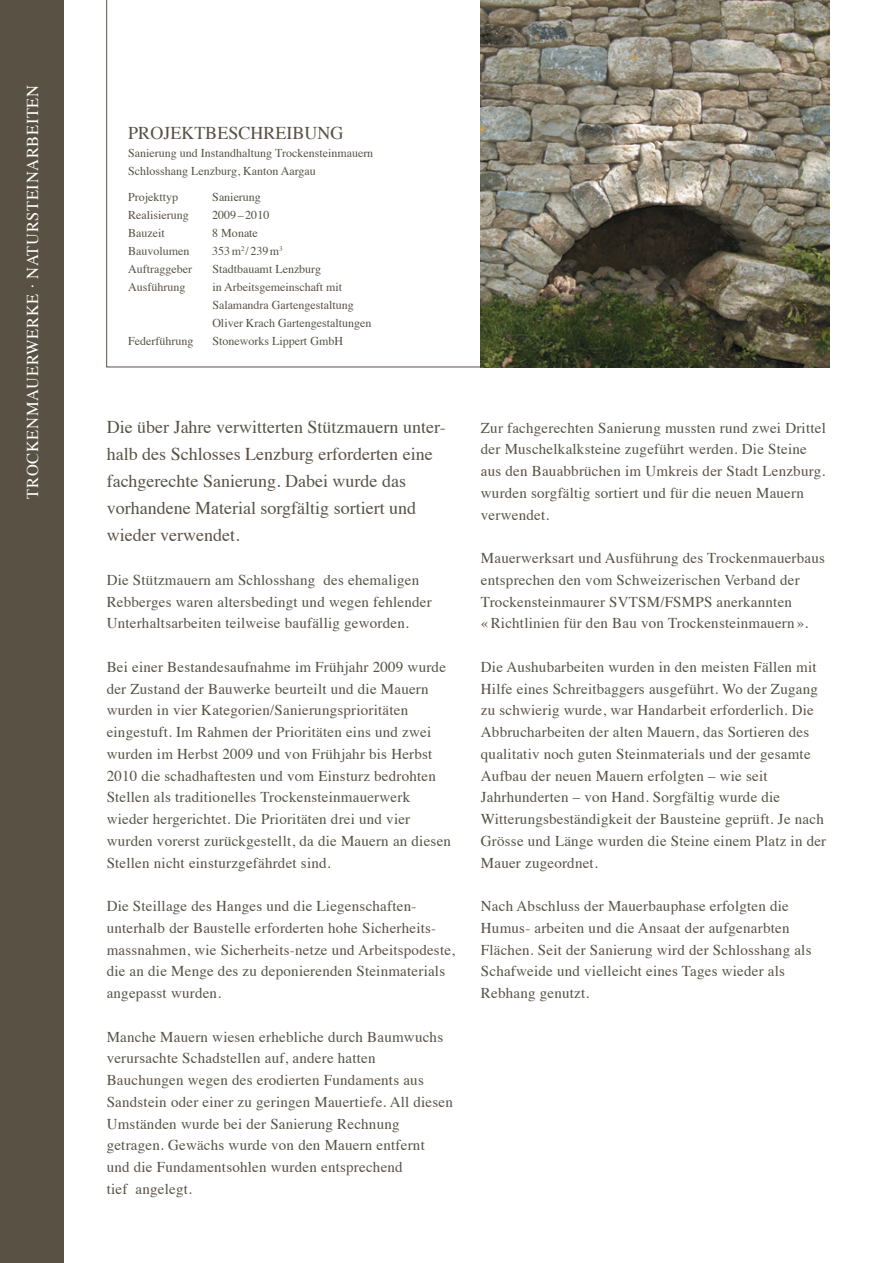
<style>
.page{position:relative;width:893px;height:1263px;background:#fff}
.page>*{position:absolute;margin:0;border:0;box-sizing:border-box;transform-origin:0 0}
.t1{font:18px/27px "Times";color:#585144}
.t2{font:16.5px "Times";letter-spacing:.035em;color:#fff}
.t3{font:15px/21.8px "Times";letter-spacing:.015em;color:#585144}
.t4{font:12px/18px "Times";color:#585144}
</style>
<div class="page">
<svg style="left:106px;top:0;width:374px;height:367px"></svg>
<img style="left:480px;top:0;width:350px;height:367px">
<div style="left:0;top:0;width:64px;height:1263px;background:#585144"></div>
<p class="t2" style="left:17px;top:499px;width:415px;rotate:-90deg">TROCKENMAUERWERKE · NATURSTEINARBEITEN</p>
<p class="t1" style="left:128px;top:118px;width:217px">PROJEKTBESCHREIBUNG</p>
<p class="t4" style="left:128px;top:143px;width:246px">Sanierung und Instandhaltung Trockensteinmauern<br>Schlosshang Lenzburg, Kanton Aargau</p>
<p class="t4" style="left:128px;top:187px;width:52px">Projekttyp</p>
<p class="t4" style="left:212px;top:187px;width:50px">Sanierung</p>
<p class="t4" style="left:128px;top:205px;width:62px">Realisierung</p>
<p class="t4" style="left:212px;top:205px;width:58px">2009–2010</p>
<p class="t4" style="left:128px;top:223px;width:38px">Bauzeit</p>
<p class="t4" style="left:212px;top:223px;width:47px">8 Monate</p>
<p class="t4" style="left:128px;top:241px;width:63px">Bauvolumen</p>
<p class="t4" style="left:212px;top:241px;width:72px">353m<sup>2</sup>/239m<sup>3</sup></p>
<p class="t4" style="left:128px;top:259px;width:65px">Auftraggeber</p>
<p class="t4" style="left:212px;top:259px;width:110px">Stadtbauamt Lenzburg</p>
<p class="t4" style="left:128px;top:277px;width:59px">Ausführung</p>
<p class="t4" style="left:212px;top:277px;width:161px">in Arbeitsgemeinschaft mit<br>Salamandra Gartengestaltung<br>Oliver Krach Gartengestaltungen</p>
<p class="t4" style="left:128px;top:331px;width:67px">Federführung</p>
<p class="t4" style="left:212px;top:331px;width:132px">Stoneworks Lippert GmbH</p>
<p class="t1" style="left:107px;top:411px;width:341px">Die über Jahre verwitterten Stützmauern unter&shy;halb des Schlosses Lenzburg erforderten eine fachgerechte Sanierung. Dabei wurde das vorhandene Material sorgfältig sortiert und wieder verwendet.</p>
<p class="t3" style="left:107px;top:568px;width:327px">Die Stützmauern am Schlosshang des ehemaligen<br>Rebberges waren altersbedingt und wegen fehlender<br>Unterhaltsarbeiten teilweise baufällig geworden.</p>
<p class="t3" style="left:107px;top:655px;width:346px">Bei einer Bestandesaufnahme im Frühjahr 2009 wurde der Zustand der Bauwerke beurteilt und die Mauern wurden in vier Kategorien/Sanierungsprioritäten eingestuft. Im Rahmen der Prioritäten eins und zwei wurden im Herbst 2009 und von Frühjahr bis Herbst 2010 die schadhaftesten und vom Einsturz bedrohten Stellen als traditionelles Trockensteinmauerwerk wieder hergerichtet. Die Prioritäten drei und vier wurden vorerst zurückgestellt, da die Mauern an diesen Stellen nicht einsturzgefährdet sind.</p>
<p class="t3" style="left:107px;top:894px;width:350px">Die Steillage des Hanges und die Liegenschaften&shy;unterhalb der Baustelle erforderten hohe Sicherheits&shy;massnahmen, wie Sicherheits-netze und Arbeitspodeste, die an die Menge des zu deponierenden Steinmaterials angepasst wurden.</p>
<p class="t3" style="left:107px;top:1024px;width:348px">Manche Mauern wiesen erhebliche durch Baumwuchs verursachte Schadstellen auf, andere hatten Bauchungen wegen des erodierten Fundaments aus Sandstein oder einer zu geringen Mauertiefe. All diesen Umständen wurde bei der Sanierung Rechnung getragen. Gewächs wurde von den Mauern entfernt<br>und die Fundamentsohlen wurden entsprechend<br>tief angelegt.</p>
<p class="t3" style="left:481px;top:415px;width:346px">Zur fachgerechten Sanierung mussten rund zwei Drittel der Muschelkalksteine zugeführt werden. Die Steine aus den Bauabbrüchen im Umkreis der Stadt Lenzburg. wurden sorgfältig sortiert und für die neuen Mauern verwendet.</p>
<p class="t3" style="left:481px;top:546px;width:346px">Mauerwerksart und Ausführung des Trockenmauerbaus entsprechen den vom Schweizerischen Verband der Trockensteinmaurer SVTSM/FSMPS anerkannten «Richtlinien für den Bau von Trockensteinmauern ».</p>
<p class="t3" style="left:481px;top:655px;width:347px">Die Aushubarbeiten wurden in den meisten Fällen mit Hilfe eines Schreitbaggers ausgeführt. Wo der Zugang zu schwierig wurde, war Handarbeit erforderlich. Die Abbrucharbeiten der alten Mauern, das Sortieren des qualitativ noch guten Steinmaterials und der gesamte Aufbau der neuen Mauern erfolgten – wie seit Jahrhunderten – von Hand. Sorgfältig wurde die Witterungsbeständigkeit der Bausteine geprüft. Je nach Grösse und Länge wurden die Steine einem Platz in der Mauer zugeordnet.</p>
<p class="t3" style="left:481px;top:894px;width:332px">Nach Abschluss der Mauerbauphase erfolgten die Humus- arbeiten und die Ansaat der aufgenarbten Flächen. Seit der Sanierung wird der Schlosshang als Schafweide und vielleicht eines Tages wieder als Rebhang genutzt.</p>
</div>
